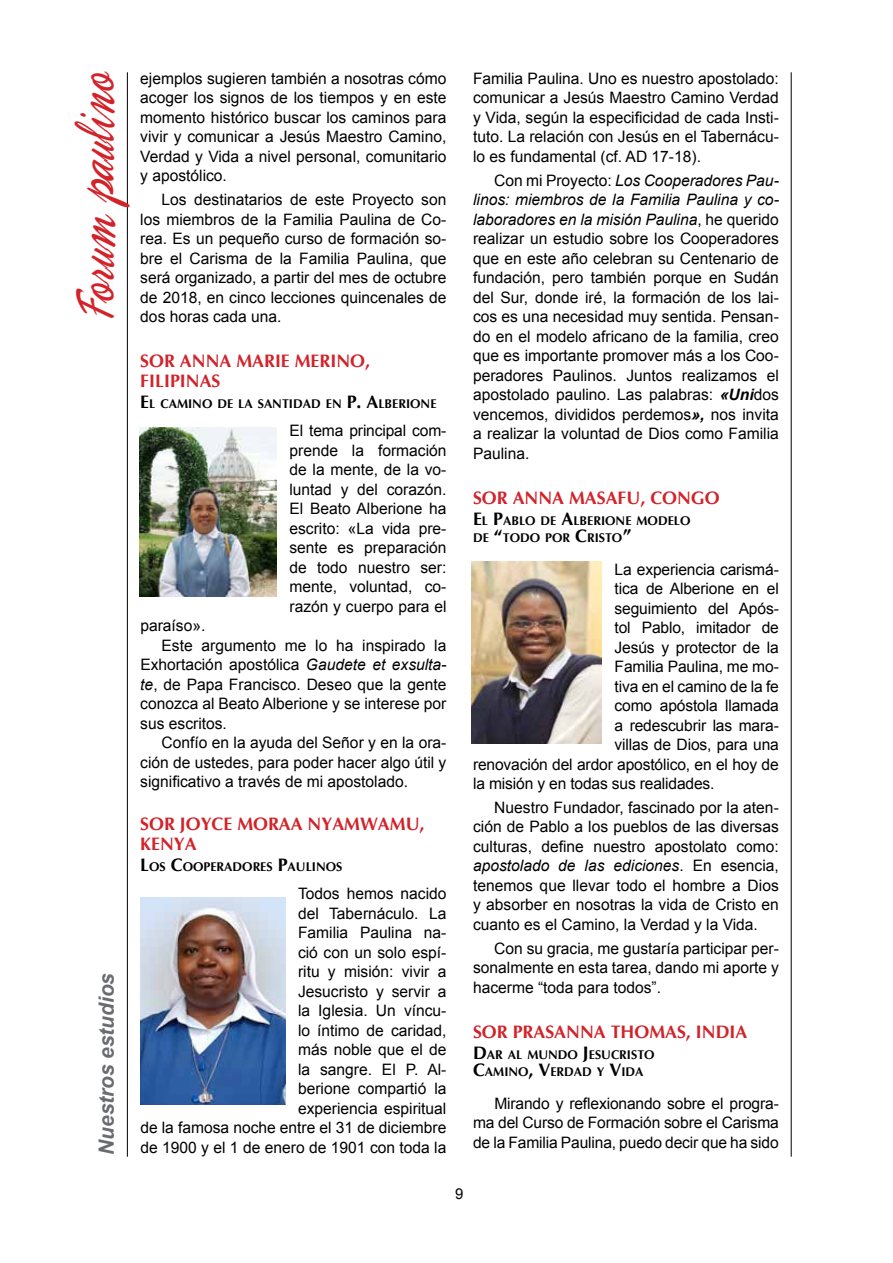
<style>
.page{position:relative;width:893px;height:1263px;background:#fff}
.page>*{position:absolute;margin:0;border:0;box-sizing:border-box;transform-origin:0 0}
.t1{font:57px "Phoenix Script FLF";color:#d2232a;scale:.7 1}
.t2{font:italic 700 21px "Arial";color:#6b6c6f}
.t3{font:700 18px "Optima";color:#d2232a}
.t4{font:15.75px/19.5px "Arial";color:#000;text-align:justify}
.t5{font:15px "Arial";color:#000}
.t6{font:700 12.6px/17.2px "Optima";color:#000}
.s1{font-size:18px}
.s2{font-style:italic}
.s3{font-weight:700;font-style:italic}
</style>
<div class="page">
<hr style="left:127px;top:72px;width:1px;height:1085px;background:#000">
<hr style="left:791px;top:72px;width:1px;height:1085px;background:#000">
<img style="left:139px;top:427px;width:138px;height:169px">
<img style="left:472px;top:561px;width:130px;height:182px">
<img style="left:140px;top:897px;width:145px;height:208px">
<h1 class="t1" style="left:66px;top:321px;width:358px;rotate:-90deg">Forum paulino</h1>
<h2 class="t2" style="left:92px;top:1154px;width:183px;rotate:-90deg">Nuestros estudios</h2>
<p class="t4" style="left:140px;top:68px;width:308px">ejemplos sugieren también a nosotras cómo acoger los signos de los tiempos y en este momento histórico buscar los caminos para vivir y comunicar a Jesús Maestro Camino, Verdad y Vida a nivel personal, comunitario y apostólico.</p>
<p class="t4" style="left:140px;top:190px;width:308px;text-indent:21px">Los destinatarios de este Proyecto son los miembros de la Familia Paulina de Co&shy;rea. Es un pequeño curso de formación so&shy;bre el Carisma de la Familia Paulina, que será organizado, a partir del mes de octubre de 2018, en cinco lecciones quincenales de dos horas cada una.</p>
<p class="t3" style="left:140px;top:349px;width:54px">SOR ANNA</p>
<p class="t3" style="left:236px;top:349px;width:12px">MARIE</p>
<p class="t3" style="left:295px;top:349px;width:13px">MERINO</p>
<p class="t3" style="left:365px;top:349px;width:6px">,</p>
<p class="t3" style="left:140px;top:369px;width:19px">FILIPINAS</p>
<p class="t6" style="left:140px;top:395px;width:297px"><span class="s1">E</span>L CAMINO DE LA SANTIDAD EN <span class="s1">P. A</span>LBERIONE</p>
<p class="t4" style="left:289px;top:421px;width:158px">El tema principal com&shy;prende la formación de la mente, de la vo&shy;luntad y del corazón.<br>El Beato Alberione ha escrito: «La vida pre&shy;sente es preparación de todo nuestro ser: mente, voluntad, co&shy;razón y cuerpo para el</p>
<p class="t4" style="left:140px;top:616px;width:67px">paraíso».</p>
<p class="t4" style="left:162px;top:635px;width:286px">Este argumento me lo ha inspirado la</p>
<p class="t4" style="left:140px;top:655px;width:308px">Exhortación apostólica <span class="s2">Gaudete et exsulta-</span></p>
<p class="t4" style="left:140px;top:674px;width:308px"><span class="s2">te</span>, de Papa Francisco. Deseo que la gente</p>
<p class="t4" style="left:140px;top:694px;width:308px">conozca al Beato Alberione y se interese por</p>
<p class="t4" style="left:140px;top:713px;width:88px">sus escritos.</p>
<p class="t4" style="left:162px;top:733px;width:286px">Confío en la ayuda del Señor y en la ora-</p>
<p class="t4" style="left:140px;top:752px;width:308px">ción de ustedes, para poder hacer algo útil y</p>
<p class="t4" style="left:140px;top:772px;width:269px">significativo a través de mi apostolado.</p>
<p class="t3" style="left:140px;top:812px;width:111px">SOR JOYCE MORAA</p>
<p class="t3" style="left:308px;top:812px;width:85px">NYAMWAMU</p>
<p class="t3" style="left:420px;top:812px;width:6px">,</p>
<p class="t3" style="left:140px;top:832px;width:58px">KEN YA</p>
<p class="t6" style="left:140px;top:858px;width:204px"><span class="s1">L</span>OS <span class="s1">C</span>OOPERADORES <span class="s1">P</span>AULINOS</p>
<p class="t4" style="left:140px;top:884px;width:308px;text-align:right">Todos hemos nacido<br>del Tabernáculo. La<br>Familia Paulina na-<br>ció con un solo espí-<br>ritu y misión: vivir a<br>Jesucristo y servir a<br>la Iglesia. Un víncu-<br>lo íntimo de caridad,<br>más noble que el de<br>la sangre. El P. Al-<br>berione compartió la<br>experiencia espiritual<br>de la famosa noche entre el 31 de diciembre de 1900 y el 1 de enero de 1901 con toda la</p>
<p class="t4" style="left:473px;top:68px;width:307px">Familia Paulina. Uno es nuestro apostolado: comunicar a Jesús Maestro Camino Verdad y Vida, según la especificidad de cada Insti&shy;tuto. La relación con Jesús en el Tabernácu&shy;lo es fundamental (cf. AD 17-18).</p>
<p class="t4" style="left:473px;top:170px;width:307px;text-indent:21px">Con mi Proyecto: <span class="s2">Los Cooperadores Pau&shy;linos: miembros de la Familia Paulina y co&shy;laboradores en la misión Paulina</span>, he querido realizar un estudio sobre los Cooperadores que en este año celebran su Centenario de fundación, pero también porque en Sudán del Sur, donde iré, la formación de los lai&shy;cos es una necesidad muy sentida. Pensan&shy;do en el modelo africano de la familia, creo que es importante promover más a los Coo&shy;peradores Paulinos. Juntos realizamos el apostolado paulino. Las palabras: <span class="s3">«Uni</span>dos vencemos, divididos perdemos<span class="s3">»,</span> nos invita a realizar la voluntad de Dios como Familia Paulina.</p>
<p class="t3" style="left:473px;top:486px;width:54px">SO R ANNA</p>
<p class="t3" style="left:569px;top:486px;width:13px">MASA</p>
<p class="t3" style="left:618px;top:486px;width:47px">FU, CON</p>
<p class="t3" style="left:691px;top:486px;width:29px">GO</p>
<p class="t6" style="left:473px;top:512px;width:219px"><span class="s1">E</span>L <span class="s1">P</span>ABLO DE <span class="s1">A</span>LBERIONE MODELO<br>DE <span class="s1">“</span>TODO POR <span class="s1">C</span>RISTO<span class="s1">”</span></p>
<p class="t4" style="left:615px;top:559px;width:166px">La experiencia carismá-</p>
<p class="t4" style="left:615px;top:579px;width:166px">tica de Alberione en el</p>
<p class="t4" style="left:615px;top:598px;width:166px">seguimiento del Após-</p>
<p class="t4" style="left:615px;top:618px;width:166px">tol Pablo, imitador de</p>
<p class="t4" style="left:615px;top:637px;width:166px">Jesús y protector de la</p>
<p class="t4" style="left:615px;top:657px;width:166px">Familia Paulina, me mo-</p>
<p class="t4" style="left:615px;top:676px;width:166px">tiva en el camino de la fe</p>
<p class="t4" style="left:615px;top:696px;width:166px">como apóstola llamada</p>
<p class="t4" style="left:615px;top:715px;width:166px">a redescubrir las mara-</p>
<p class="t4" style="left:615px;top:735px;width:166px">villas de Dios, para una</p>
<p class="t4" style="left:473px;top:754px;width:307px">renovación del ardor apostólico, en el hoy de</p>
<p class="t4" style="left:473px;top:774px;width:243px">la misión y en todas sus realidades.</p>
<p class="t4" style="left:473px;top:797px;width:307px;text-indent:21px">Nuestro Fundador, fascinado por la aten&shy;ción de Pablo a los pueblos de las diversas culturas, define nuestro apostolato como: <span class="s2">apostolado de las ediciones</span>. En esencia, tenemos que llevar todo el hombre a Dios y absorber en nosotras la vida de Cristo en cuanto es el Camino, la Verdad y la Vida.</p>
<p class="t4" style="left:473px;top:938px;width:307px;text-indent:21px">Con su gracia, me gustaría participar per&shy;sonalmente en esta tarea, dando mi aporte y hacerme “toda para todos”.</p>
<p class="t3" style="left:473px;top:1020px;width:53px">SOR PRASANNA</p>
<p class="t3" style="left:611px;top:1020px;width:38px">THOMAS</p>
<p class="t3" style="left:686px;top:1020px;width:22px">, INDIA</p>
<p class="t6" style="left:473px;top:1046px;width:183px"><span class="s1">D</span>AR AL MUNDO <span class="s1">J</span>ESUCRISTO<br><span class="s1">C</span>AMINO<span class="s1">, V</span>ERDAD Y <span class="s1">V</span>IDA</p>
<p class="t4" style="left:473px;top:1093px;width:307px;text-align:right">Mirando y reflexionando sobre el progra&shy;ma del Curso de Formación sobre el Carisma</p>
<p class="t4" style="left:473px;top:1132px;width:307px">de la Familia Paulina, puedo decir que ha sido</p>
<p class="t5" style="left:455px;top:1183px;width:10px">9</p>
</div>
